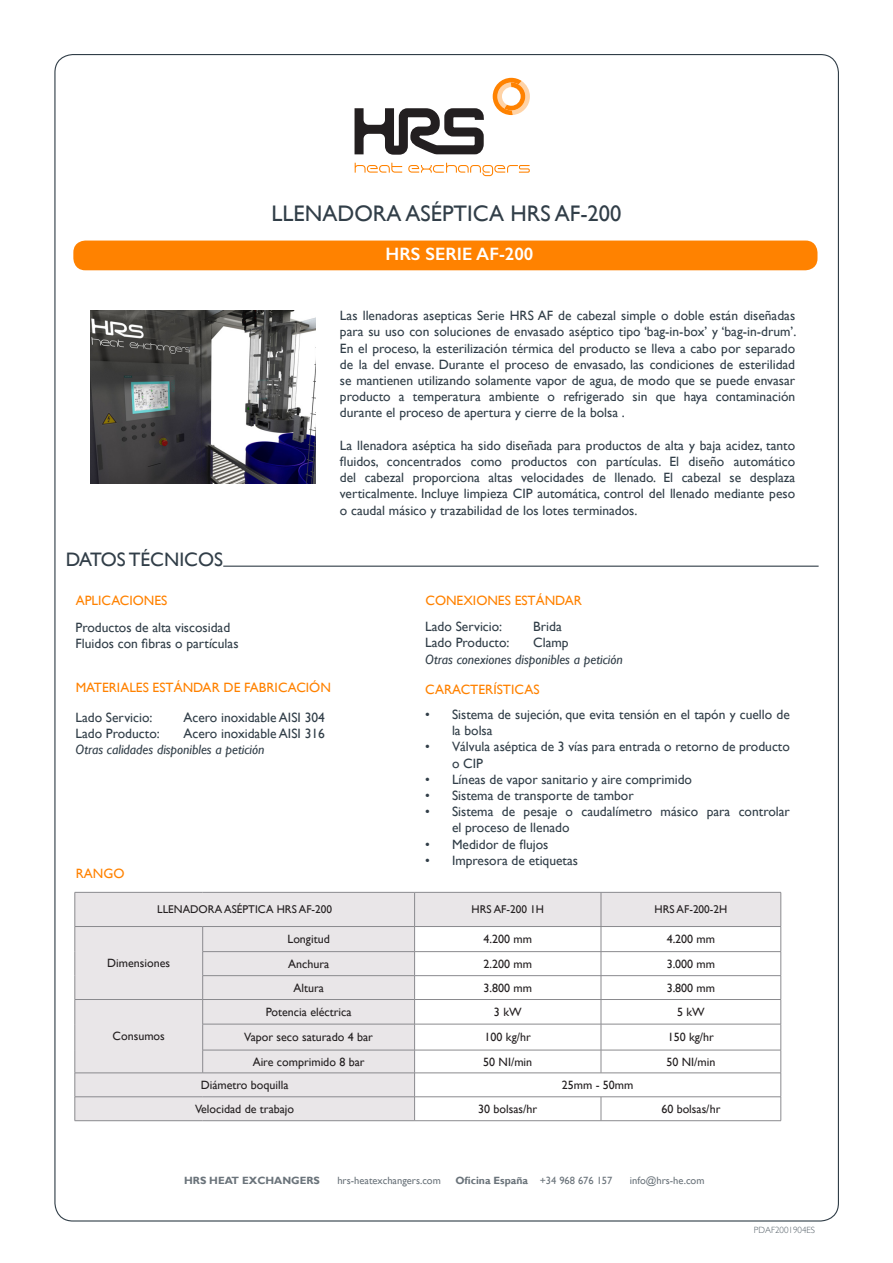
<style>
.page{position:relative;width:893px;height:1263px;background:#fff}
.page>*{position:absolute;margin:0;border:0;box-sizing:border-box;transform-origin:0 0}
.t1{font:22.5px "Gill Sans";color:#313e48}
.t2{font:19.5px "Gill Sans";color:#313e48}
.t3{font:600 18px "Gill Sans";color:#fff}
.t4{font:13.5px/16.2px "Gill Sans";color:#313e48}
.t5{font:13.5px "Gill Sans";color:#ff8200}
.t6{font:italic 13.5px "Gill Sans";color:#313e48}
.t7{font:12px "Gill Sans";color:#231f20}
.t8{font:11.25px "Gill Sans";color:#231f20}
.t9{font:700 10.5px "Gill Sans";color:#6a737a}
.t10{font:10.5px "Gill Sans";color:#6a737a}
.t11{font:300 9px "Gill Sans";color:#566169}
.s1{font-weight:400}
</style>
<div class="page">
<svg style="left:354px;top:78px;width:176px;height:98px"></svg>
<div style="left:73px;top:241px;width:744px;height:29px;background:#ff8200;border-radius:12px"></div>
<svg style="left:76px;top:893px;width:705px;height:227px;fill:#e9e6e8"></svg>
<hr style="left:203px;top:951px;width:212px;height:1px;background:#8a8a8e">
<hr style="left:415px;top:951px;width:186px;height:1px;background:#8a8a8e">
<hr style="left:601px;top:951px;width:180px;height:1px;background:#8a8a8e">
<hr style="left:203px;top:975px;width:212px;height:1px;background:#8a8a8e">
<hr style="left:415px;top:975px;width:186px;height:1px;background:#8a8a8e">
<hr style="left:601px;top:975px;width:180px;height:1px;background:#8a8a8e">
<hr style="left:75px;top:999px;width:128px;height:1px;background:#8a8a8e">
<hr style="left:203px;top:999px;width:212px;height:1px;background:#8a8a8e">
<hr style="left:415px;top:999px;width:186px;height:1px;background:#8a8a8e">
<hr style="left:601px;top:999px;width:180px;height:1px;background:#8a8a8e">
<hr style="left:203px;top:1024px;width:212px;height:1px;background:#8a8a8e">
<hr style="left:415px;top:1024px;width:186px;height:1px;background:#8a8a8e">
<hr style="left:601px;top:1024px;width:180px;height:1px;background:#8a8a8e">
<hr style="left:203px;top:1050px;width:212px;height:1px;background:#8a8a8e">
<svg style="left:202px;top:927px;width:1px;height:145px"></svg>
<hr style="left:415px;top:1050px;width:186px;height:1px;background:#8a8a8e">
<hr style="left:601px;top:1050px;width:180px;height:1px;background:#8a8a8e">
<svg style="left:601px;top:927px;width:1px;height:145px"></svg>
<hr style="left:75px;top:1072px;width:128px;height:1px;background:#8a8a8e">
<hr style="left:203px;top:1072px;width:212px;height:1px;background:#8a8a8e">
<hr style="left:415px;top:1072px;width:186px;height:1px;background:#8a8a8e">
<hr style="left:601px;top:1072px;width:180px;height:1px;background:#8a8a8e">
<hr style="left:75px;top:1096px;width:128px;height:1px;background:#8a8a8e">
<svg style="left:75px;top:927px;width:1px;height:193px"></svg>
<hr style="left:203px;top:1096px;width:212px;height:1px;background:#8a8a8e">
<hr style="left:415px;top:1096px;width:186px;height:1px;background:#8a8a8e">
<svg style="left:414px;top:927px;width:1px;height:193px"></svg>
<hr style="left:601px;top:1096px;width:180px;height:1px;background:#8a8a8e">
<svg style="left:601px;top:1097px;width:1px;height:23px"></svg>
<svg style="left:781px;top:927px;width:1px;height:193px"></svg>
<hr style="left:75px;top:1120px;width:128px;height:1px;background:#8a8a8e">
<hr style="left:203px;top:1120px;width:212px;height:1px;background:#8a8a8e">
<hr style="left:415px;top:1120px;width:186px;height:1px;background:#8a8a8e">
<hr style="left:601px;top:1120px;width:180px;height:1px;background:#8a8a8e">
<hr style="left:75px;top:892px;width:128px;height:1px;background:#8a8a8e">
<hr style="left:75px;top:892px;width:1px;height:34px;background:#8a8a8e">
<hr style="left:203px;top:892px;width:212px;height:1px;background:#8a8a8e">
<hr style="left:415px;top:892px;width:186px;height:1px;background:#8a8a8e">
<hr style="left:414px;top:892px;width:1px;height:34px;background:#8a8a8e">
<hr style="left:601px;top:892px;width:180px;height:1px;background:#8a8a8e">
<hr style="left:601px;top:892px;width:1px;height:34px;background:#8a8a8e">
<hr style="left:781px;top:892px;width:1px;height:34px;background:#8a8a8e">
<hr style="left:75px;top:926px;width:128px;height:1px;background:#8a8a8e">
<hr style="left:203px;top:926px;width:212px;height:1px;background:#8a8a8e">
<hr style="left:415px;top:926px;width:186px;height:1px;background:#8a8a8e">
<hr style="left:601px;top:926px;width:180px;height:1px;background:#8a8a8e">
<hr style="left:223px;top:566px;width:596px;height:1px;background:#313e48">
<img style="left:91px;top:311px;width:224px;height:173px">
<h1 class="t1" style="left:272px;top:200px;width:351px">LLENADORA ASÉPTICA HRS AF-200</h1>
<h3 class="t3" style="left:386px;top:243px;width:149px">HRS SERIE AF-200</h3>
<p class="t4" style="left:340px;top:308px;width:458px;text-align:justify">Las llenadoras asepticas Serie HRS AF de cabezal simple o doble están diseñadas para su uso con soluciones de envasado aséptico tipo ‘bag-in-box’ y ‘bag-in-drum’.<br>En el proceso, la esterilización térmica del producto se lleva a cabo por separado de la del envase. Durante el proceso de envasado, las condiciones de esterilidad se mantienen utilizando solamente vapor de agua, de modo que se puede envasar producto a temperatura ambiente o refrigerado sin que haya contaminación durante el proceso de apertura y cierre de la bolsa .</p>
<p class="t4" style="left:340px;top:437px;width:457px;text-align:justify">La llenadora aséptica ha sido diseñada para productos de alta y baja acidez, tanto fluidos, concentrados como productos con partículas. El diseño automático del cabezal proporciona altas velocidades de llenado. El cabezal se desplaza verticalmente. Incluye limpieza CIP automática, control del llenado mediante peso o caudal másico y trazabilidad de los lotes terminados.</p>
<h2 class="t2" style="left:66px;top:548px;width:159px">DATOS TÉCNICOS</h2>
<p class="t5" style="left:76px;top:593px;width:93px">APLICACIONES</p>
<p class="t4" style="left:75px;top:619px;width:165px">Productos de alta viscosidad<br>Fluidos con fibras o partículas</p>
<p class="t5" style="left:76px;top:680px;width:257px">MATERIALES ESTÁNDAR DE FABRICACIÓN</p>
<p class="t4" style="left:75px;top:709px;width:79px">Lado Servicio:</p>
<p class="t4" style="left:183px;top:709px;width:143px">Acero inoxidable AISI 304</p>
<p class="t4" style="left:75px;top:725px;width:86px">Lado Producto:</p>
<p class="t4" style="left:183px;top:725px;width:143px">Acero inoxidable AISI 316</p>
<p class="t6" style="left:75px;top:742px;width:191px">Otras calidades disponibles a petición</p>
<p class="t5" style="left:76px;top:865px;width:50px">RANGO</p>
<p class="t5" style="left:425px;top:593px;width:158px">CONEXIONES ESTÁNDAR</p>
<p class="t4" style="left:425px;top:618px;width:79px">Lado Servicio:</p>
<p class="t4" style="left:533px;top:618px;width:30px">Brida</p>
<p class="t4" style="left:425px;top:635px;width:86px">Lado Producto:</p>
<p class="t4" style="left:533px;top:635px;width:37px">Clamp</p>
<p class="t6" style="left:425px;top:651px;width:199px">Otras conexiones disponibles a petición</p>
<p class="t5" style="left:425px;top:681px;width:116px">CARACTERÍSTICAS</p>
<p class="t4" style="left:452px;top:707px;width:339px;text-indent:-27px">• Sistema de sujeción, que evita tensión en el tapón y cuello de la bolsa</p>
<p class="t4" style="left:452px;top:739px;width:339px;text-indent:-27px">• Válvula aséptica de 3 vías para entrada o retorno de producto o CIP</p>
<p class="t4" style="left:425px;top:771px;width:269px">• Líneas de vapor sanitario y aire comprimido</p>
<p class="t4" style="left:425px;top:788px;width:210px">• Sistema de transporte de tambor</p>
<p class="t4" style="left:452px;top:804px;width:339px;text-indent:-27px">• Sistema de pesaje o caudalímetro másico para controlar el proceso de llenado</p>
<p class="t4" style="left:425px;top:836px;width:125px">• Medidor de flujos</p>
<p class="t4" style="left:425px;top:852px;width:155px">• Impresora de etiquetas</p>
<p class="t8" style="left:157px;top:903px;width:176px">LLENADORA ASÉPTICA HRS AF-200</p>
<p class="t8" style="left:472px;top:903px;width:74px">HRS AF-200 1H</p>
<p class="t8" style="left:654px;top:903px;width:74px">HRS AF-200-2H</p>
<p class="t7" style="left:107px;top:956px;width:64px">Dimensiones</p>
<p class="t7" style="left:113px;top:1029px;width:54px">Consumos</p>
<p class="t7" style="left:287px;top:932px;width:44px">Longitud</p>
<p class="t7" style="left:484px;top:932px;width:50px">4.200 mm</p>
<p class="t7" style="left:667px;top:932px;width:50px">4.200 mm</p>
<p class="t7" style="left:288px;top:957px;width:43px">Anchura</p>
<p class="t7" style="left:484px;top:957px;width:50px">2.200 mm</p>
<p class="t7" style="left:667px;top:957px;width:50px">3.000 mm</p>
<p class="t7" style="left:293px;top:981px;width:32px">Altura</p>
<p class="t7" style="left:484px;top:981px;width:50px">3.800 mm</p>
<p class="t7" style="left:667px;top:981px;width:50px">3.800 mm</p>
<p class="t7" style="left:266px;top:1005px;width:87px">Potencia eléctrica</p>
<p class="t7" style="left:494px;top:1005px;width:29px">3 kW</p>
<p class="t7" style="left:677px;top:1005px;width:29px">5 kW</p>
<p class="t7" style="left:244px;top:1030px;width:130px">Vapor seco saturado 4 bar</p>
<p class="t7" style="left:485px;top:1030px;width:48px">100 kg/hr</p>
<p class="t7" style="left:668px;top:1030px;width:48px">150 kg/hr</p>
<p class="t7" style="left:253px;top:1054px;width:113px">Aire comprimido 8 bar</p>
<p class="t7" style="left:483px;top:1054px;width:50px">50 NI/min</p>
<p class="t7" style="left:666px;top:1054px;width:50px">50 NI/min</p>
<p class="t7" style="left:201px;top:1078px;width:89px">Diámetro boquilla</p>
<p class="t7" style="left:562px;top:1078px;width:73px">25mm - 50mm</p>
<p class="t7" style="left:195px;top:1102px;width:101px">Velocidad de trabajo</p>
<p class="t7" style="left:478px;top:1102px;width:61px">30 bolsas/hr</p>
<p class="t7" style="left:661px;top:1102px;width:61px">60 bolsas/hr</p>
<p class="t9" style="left:184px;top:1174px;width:137px">HRS HEAT EXCHANGERS</p>
<p class="t10" style="left:337px;top:1175px;width:105px">hrs-heatexchangers.com</p>
<p class="t9" style="left:455px;top:1174px;width:158px">Oficina España <span class="s1">+34 968 676 157</span></p>
<p class="t10" style="left:630px;top:1175px;width:76px">info@hrs-he.com</p>
<p class="t11" style="left:754px;top:1224px;width:63px">PDAF2001904ES</p>
</div>
